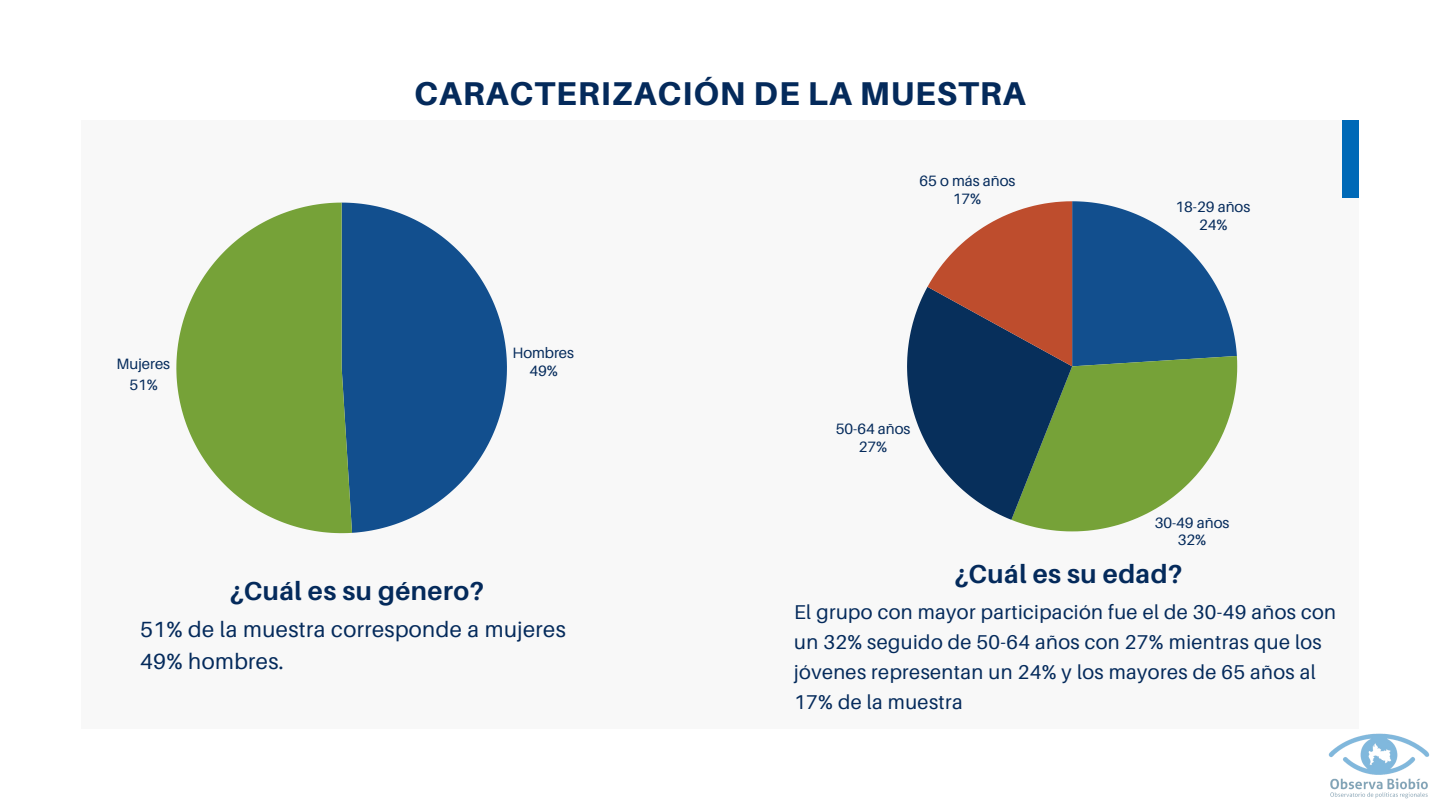
<style>
.page{position:relative;width:1440px;height:810px;background:#fff}
.page>*{position:absolute;margin:0;border:0;box-sizing:border-box;transform-origin:0 0}
.t1{font:800 33px "Aileron";letter-spacing:.03em;color:#042a5b}
.t2{font:700 26px "Aileron";letter-spacing:.02em;color:#042a5b}
.t3{font:22px "Aileron";letter-spacing:.02em;color:#042a5b}
.t4{font:20px/30px "Aileron";letter-spacing:.02em;color:#042a5b}
.t5{font:15px/17.8px "Aileron";color:#042a5b;text-align:center}
</style>
<div class="page">
<div style="left:81px;top:120px;width:1278px;height:609px;background:#f8f8f8"></div>
<div style="left:1342px;top:120px;width:17px;height:78px;background:#0069b7"></div>
<svg style="left:352px;top:203px;width:155px;height:330px;fill:#124f8e"></svg>
<svg style="left:176px;top:203px;width:176px;height:330px;fill:#76a238"></svg>
<svg style="left:907px;top:201px;width:330px;height:330px"></svg>
<img style="left:1328px;top:733px;width:102px;height:66px">
<p class="t1" style="left:414px;top:73px;width:613px">CARACTERIZACIÓN DE LA MUESTRA</p>
<p class="t5" style="left:117px;top:353px;width:55px;line-height:20.7px">Mujeres<br>51%</p>
<p class="t5" style="left:512px;top:343px;width:63px">Hombres<br>49%</p>
<p class="t5" style="left:919px;top:171px;width:98px">65 o más años<br>17%</p>
<p class="t5" style="left:836px;top:420px;width:76px">50-64 años<br>27%</p>
<p class="t5" style="left:1176px;top:198px;width:76px">18-29 años<br>24%</p>
<p class="t5" style="left:1155px;top:513px;width:76px">30-49 años<br>32%</p>
<h1 class="t2" style="left:229px;top:574px;width:256px">¿Cuál es su género?</h1>
<h2 class="t3" style="left:140px;top:616px;width:427px">51% de la muestra corresponde a mujeres</h2>
<p class="t3" style="left:140px;top:648px;width:145px">49% hombres.</p>
<p class="t2" style="left:954px;top:558px;width:230px">¿Cuál es su edad?</p>
<h2 class="t4" style="left:794px;top:596px;width:544px">El grupo con mayor participación fue el de 30-49 años con un 32% seguido de 50-64 años con 27% mientras que los jóvenes representan un 24% y los mayores de 65 años al 17% de la muestra</h2>
</div>
